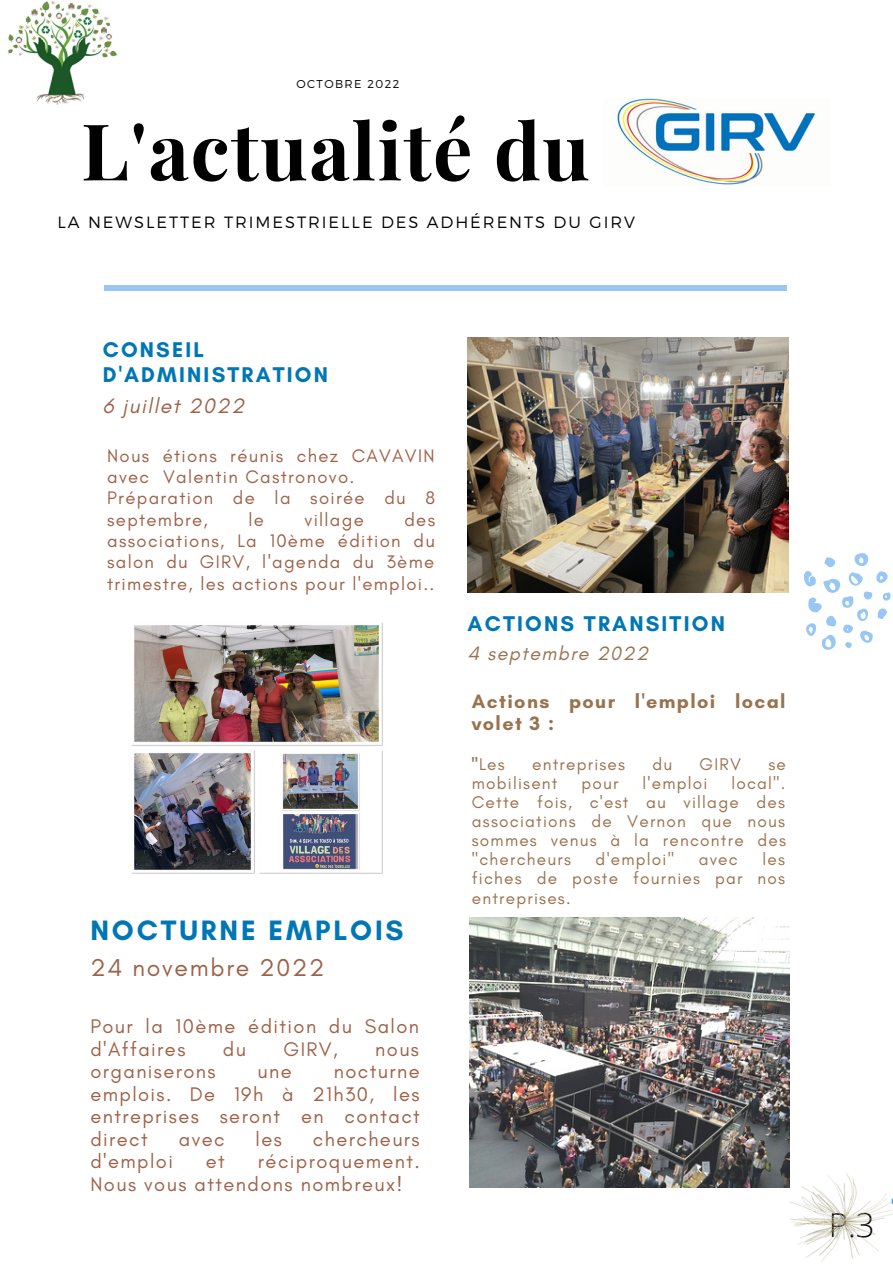
<style>
.page{position:relative;width:893px;height:1264px;background:#fff}
.page>*{position:absolute;margin:0;border:0;box-sizing:border-box;transform-origin:0 0}
.t1{font:700 78.3px "Playfair Display";letter-spacing:.02em;color:#000}
.t2{font:300 33px "Open Sans";color:#000}
.t3{font:700 28.5px "Glacial Indifference";letter-spacing:.1em;color:#0077b5}
.t4{font:24.75px "Glacial Indifference";letter-spacing:.07em;color:#9e6248}
.t5{font:700 21.75px/24.8px "Glacial Indifference";letter-spacing:.1em;color:#0077b5}
.t6{font:italic 21.3px "Glacial Indifference";letter-spacing:.07em;color:#9e6248}
.t7{font:20.1px/22.5px "Glacial Indifference";letter-spacing:.07em;color:#9e6248}
.t8{font:700 19.8px/22.5px "Glacial Indifference";letter-spacing:.07em;color:#99724e}
.t9{font:italic 19.65px "Glacial Indifference";letter-spacing:.07em;color:#99724e}
.t10{font:18.45px/21.3px "Glacial Indifference";letter-spacing:.07em;color:#9e6248}
.t11{font:17.25px/19px "Glacial Indifference";letter-spacing:.07em;color:#99724e;text-align:justify}
.t12{font:300 16.35px "Montserrat";letter-spacing:.12em;color:#000}
.t13{font:300 11.4px "Montserrat";letter-spacing:.12em;color:#000}
.s1{font-weight:700}
</style>
<div class="page">
<img style="left:467px;top:337px;width:321px;height:256px">
<svg style="left:804px;top:553px;width:87px;height:97px"></svg>
<div style="left:105px;top:285px;width:682px;height:6px;background:#97c7f2"></div>
<img style="left:8px;top:1px;width:110px;height:104px">
<img style="left:789px;top:1173px;width:103px;height:88px">
<img style="left:617px;top:98px;width:199px;height:87px">
<img style="left:469px;top:917px;width:320px;height:270px">
<img style="left:131px;top:622px;width:252px;height:251px">
<p class="t13" style="left:296px;top:76px;width:104px">OCTOBRE 2022</p>
<h1 class="t1" style="left:81px;top:96px;width:510px">L'actualité du</h1>
<p class="t12" style="left:58px;top:211px;width:579px">LA NEWSLETTER TRIMESTRIELLE DES ADHÉRENTS DU GIRV</p>
<p class="t5" style="left:103px;top:337px;width:227px">CONSEIL<br>D'ADMINISTRATION</p>
<p class="t6" style="left:103px;top:392px;width:143px">6 juillet 2022</p>
<p class="t10" style="left:107px;top:444px;width:329px">Nous étions réunis chez CAVAVIN avec Valentin Castronovo.<br>Préparation de la soirée du 8 septembre,</p>
<p class="t10" style="left:107px;top:508px;width:329px;text-align:justify;text-indent:297px">des associations, La 10ème édition du salon du GIRV, l'agenda du 3ème trimestre, les actions pour l'emploi..</p>
<p class="t10" style="left:248px;top:508px;width:17px">le</p>
<p class="t10" style="left:304px;top:508px;width:61px">village</p>
<h3 class="t3" style="left:90px;top:913px;width:315px">NOCTURNE EMPLOIS</h3>
<h3 class="t4" style="left:90px;top:952px;width:235px">24 novembre 2022</h3>
<p class="t7" style="left:90px;top:1015px;width:330px">Pour la 10ème édition du Salon d'Affaires</p>
<p class="t7" style="left:223px;top:1037px;width:25px">du</p>
<p class="t7" style="left:283px;top:1037px;width:56px">GIRV,</p>
<p class="t7" style="left:375px;top:1037px;width:45px">nous</p>
<p class="t7" style="left:90px;top:1060px;width:331px;text-align:justify;text-indent:243px">nocturne emplois. De 19h à 21h30, les entreprises seront en contact direct</p>
<p class="t7" style="left:90px;top:1060px;width:127px">organiserons</p>
<p class="t7" style="left:257px;top:1060px;width:36px">une</p>
<p class="t7" style="left:179px;top:1127px;width:47px">avec</p>
<p class="t7" style="left:255px;top:1127px;width:28px">les</p>
<p class="t7" style="left:313px;top:1127px;width:108px">chercheurs</p>
<p class="t7" style="left:90px;top:1149px;width:84px">d'emploi</p>
<p class="t7" style="left:206px;top:1149px;width:20px">et</p>
<p class="t7" style="left:90px;top:1149px;width:331px;text-indent:167px">réciproquement.<br>Nous vous attendons nombreux!</p>
<p class="t5" style="left:467px;top:611px;width:259px">ACTIONS TRANSITION</p>
<p class="t9" style="left:467px;top:641px;width:182px">4 septembre 2022</p>
<p class="t8" style="left:472px;top:689px;width:315px">Actions pour l'emploi local volet 3 :</p>
<p class="t11" style="left:472px;top:754px;width:34px"><span class="s1">"</span>Les</p>
<p class="t11" style="left:532px;top:754px;width:95px">entreprises</p>
<p class="t11" style="left:652px;top:754px;width:21px">du</p>
<p class="t11" style="left:699px;top:754px;width:43px">GIRV</p>
<p class="t11" style="left:768px;top:754px;width:19px">se</p>
<p class="t11" style="left:472px;top:773px;width:87px">mobilisent</p>
<p class="t11" style="left:581px;top:773px;width:39px">pour</p>
<p class="t11" style="left:642px;top:773px;width:66px">l'emploi</p>
<p class="t11" style="left:472px;top:773px;width:316px;text-indent:259px">local".<br>Cette fois, c'est au village des associations de Vernon que nous sommes venus à la rencontre des "chercheurs</p>
<p class="t11" style="left:472px;top:849px;width:315px;text-indent:291px">les fiches de poste fournies par nos entreprises.</p>
<p class="t11" style="left:595px;top:849px;width:80px">d'emploi"</p>
<p class="t11" style="left:698px;top:849px;width:41px">avec</p>
<h2 class="t2" style="left:828px;top:1201px;width:47px">P.3</h2>
</div>
